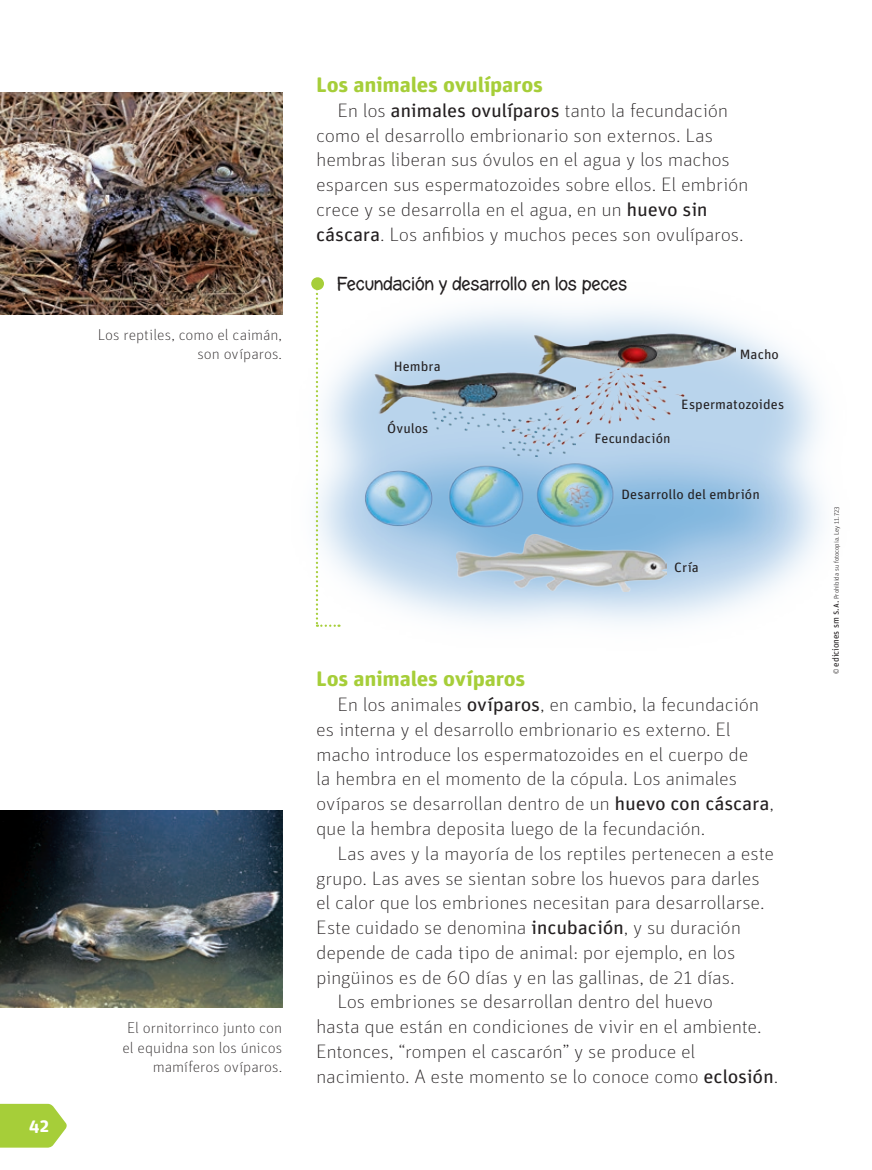
<style>
.page{position:relative;width:872px;height:1170px;background:#fff}
.page>*{position:absolute;margin:0;border:0;box-sizing:border-box;transform-origin:0 0}
.t1{font:700 21px "Unit Rounded Pro";letter-spacing:-.01em;color:#a6ce39;scale:1.1 1}
.t2{font:100 19.5px/24.8px "Unit Pro";letter-spacing:-.01em;color:#231f20;scale:1.1 1}
.t3{font:18px "Layout";color:#231f20}
.t4{font:700 18px "Unit Rounded Pro";color:#fff}
.t5{font:100 15.75px/19.5px "Unit Pro";color:#231f20;text-align:right;scale:1.05 1}
.t6{font:13.5px "Unit Pro";letter-spacing:.005em;color:#231f20;scale:1.05 1}
.t7{font:300 6.75px "Unit Pro";letter-spacing:-.005em;color:#231f20}
.s1{font-weight:400;font-size:18.75px}
.s2{font-size:7.5px}
.s3{font-weight:400;font-size:9px}
</style>
<div class="page">
<img style="left:282px;top:272px;width:540px;height:355px">
<img style="left:511px;top:334px;width:224px;height:111px">
<img style="left:374px;top:372px;width:201px;height:72px">
<img style="left:339px;top:444px;width:80px;height:107px">
<img style="left:419px;top:436px;width:87px;height:119px">
<img style="left:506px;top:433px;width:137px;height:101px">
<img style="left:457px;top:534px;width:209px;height:57px">
<div style="left:311px;top:277px;width:13px;height:13px;background:#a6ce39;border-radius:50%"></div>
<svg style="left:316px;top:283px;width:23px;height:343px"></svg>
<img style="left:0;top:810px;width:282px;height:197px">
<img style="left:0;top:92px;width:282px;height:223px">
<svg style="left:0;top:1103px;width:67px;height:44px;background:#b1d452"></svg>
<p class="t4" style="left:29px;top:1112px;width:22px">42</p>
<p class="t5" style="left:98px;top:324px;width:177px">Los reptiles, como el caimán, son ovíparos.</p>
<p class="t1" style="left:316px;top:70px;width:208px">Los animales ovulíparos</p>
<p class="t2" style="left:316px;top:98px;width:395px;text-indent:21px">En los <span class="s1">animales ovulíparos</span> tanto la fecundación como el desarrollo embrionario son externos. Las hembras liberan sus óvulos en el agua y los machos esparcen sus espermatozoides sobre ellos. El embrión crece y se desarrolla en el agua, en un <span class="s1">huevo sin cáscara</span>. Los anfibios y muchos peces son ovulíparos.</p>
<p class="t3" style="left:337px;top:272px;width:292px">Fecundación y desarrollo en los peces</p>
<p class="t6" style="left:394px;top:356px;width:46px">Hembra</p>
<p class="t6" style="left:387px;top:418px;width:41px">Óvulos</p>
<p class="t6" style="left:739px;top:345px;width:39px">Macho</p>
<p class="t6" style="left:594px;top:429px;width:74px">Fecundación</p>
<p class="t6" style="left:681px;top:395px;width:100px">Espermatozoides</p>
<p class="t6" style="left:621px;top:485px;width:133px">Desarrollo del embrión</p>
<p class="t6" style="left:674px;top:557px;width:25px">Cría</p>
<p class="t5" style="left:122px;top:1017px;width:154px">El ornitorrinco junto con el equidna son los únicos mamíferos ovíparos.</p>
<p class="t1" style="left:316px;top:664px;width:192px">Los animales ovíparos</p>
<p class="t2" style="left:316px;top:692px;width:418px;text-indent:21px">En los animales <span class="s1">ovíparos</span>, en cambio, la fecundación es interna y el desarrollo embrionario es externo. El macho introduce los espermatozoides en el cuerpo de<br>la hembra en el momento de la cópula. Los animales ovíparos se desarrollan dentro de un <span class="s1">huevo con cáscara</span>, que la hembra deposita luego de la fecundación.</p>
<p class="t2" style="left:337px;top:840px;width:399px">Las aves y la mayoría de los reptiles pertenecen a este</p>
<p class="t2" style="left:316px;top:865px;width:405px">grupo. Las aves se sientan sobre los huevos para darles</p>
<p class="t2" style="left:316px;top:890px;width:409px">el calor que los embriones necesitan para desarrollarse.</p>
<p class="t2" style="left:316px;top:914px;width:388px">Este cuidado se denomina <span class="s1">incubación</span>, y su duración</p>
<p class="t2" style="left:316px;top:939px;width:382px">depende de cada tipo de animal: por ejemplo, en los</p>
<p class="t2" style="left:316px;top:964px;width:382px">pingüinos es de 60 días y en las gallinas, de 21 días.</p>
<p class="t2" style="left:337px;top:989px;width:343px">Los embriones se desarrollan dentro del huevo</p>
<p class="t2" style="left:316px;top:1013px;width:406px">hasta que están en condiciones de vivir en el ambiente.</p>
<p class="t2" style="left:316px;top:1038px;width:346px">Entonces, “rompen el cascarón” y se produce el</p>
<p class="t2" style="left:316px;top:1063px;width:421px">nacimiento. A este momento se lo conoce como <span class="s1">eclosión</span>.</p>
<p class="t7" style="left:832px;top:674px;width:169px;rotate:-90deg"><span class="s2">©</span> <span class="s3">ediciones sm s.a.</span> Prohibida su fotocopia. Ley 11.723</p>
</div>
